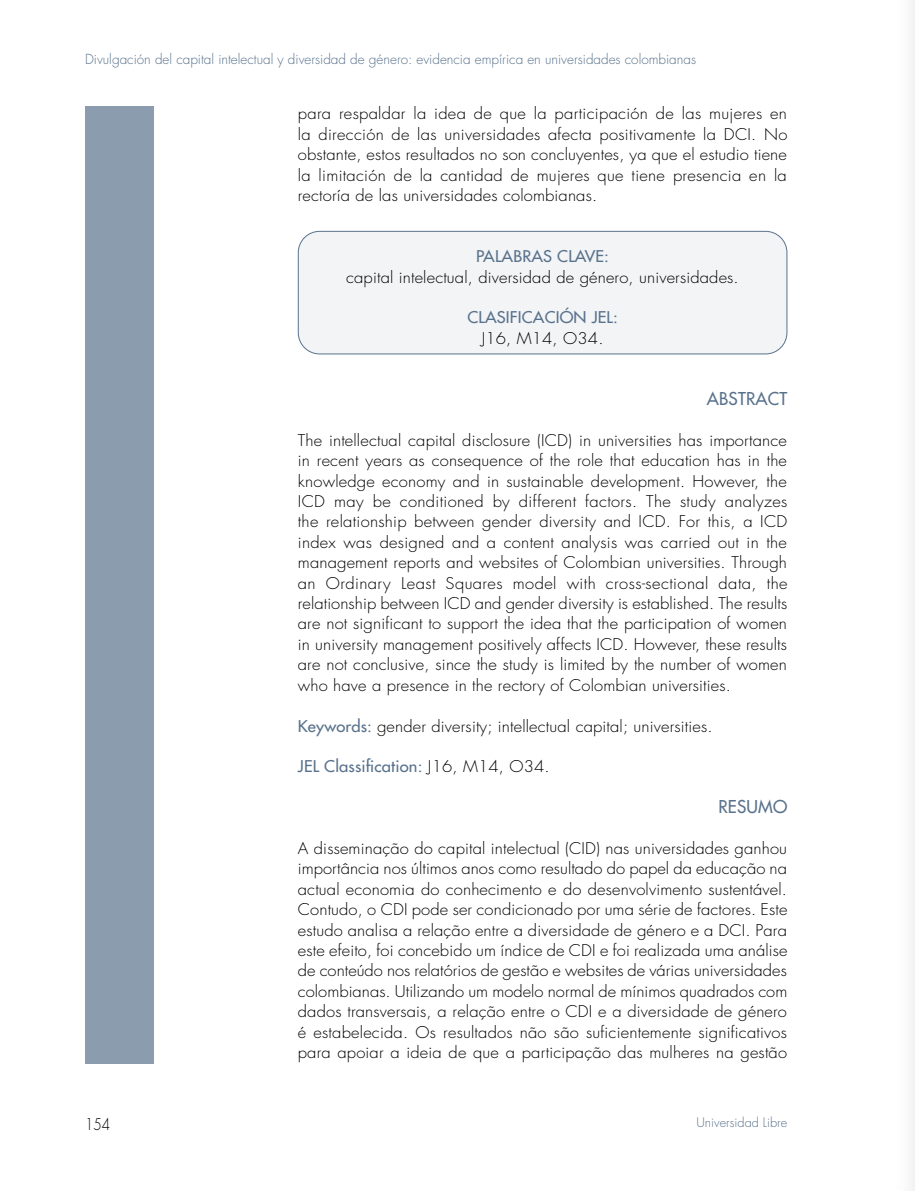
<style>
.page{position:relative;width:915px;height:1191px;background:#fff}
.page>*{position:absolute;margin:0;border:0;box-sizing:border-box;transform-origin:0 0}
.t1{font:500 17.25px "Futura Std";letter-spacing:.01em;color:#59728c}
.t2{font:300 15.75px/20.4px "Futura Std";letter-spacing:.01em;color:#000;text-align:justify;scale:1.05 1}
.t3{font:500 15.75px "Futura Std";letter-spacing:.01em;color:#59728c;scale:1.05 1}
.t4{font:300 15.75px "Futura Std";letter-spacing:.01em;color:#000;scale:.85 1}
.t5{font:300 13.5px "Futura Std";color:#59728c}
.t6{font:300 12.75px "Futura Std";color:#59728c}
.s1{font-weight:500;color:#59728c}
.s2{font-weight:300;color:#000}
</style>
<div class="page">
<div style="left:85px;top:106px;width:68px;height:957px;background:#8b9cae"></div>
<div style="left:298px;top:231px;width:488px;height:123px;background:#f2f4f6;border-radius:21px"></div>
<div style="left:298px;top:231px;width:489px;height:123px;border:1px solid #59728c;border-radius:21px"></div>
<p class="t5" style="left:85px;top:51px;width:612px">Divulgación del capital intelectual y diversidad de género: evidencia empírica en universidades colombianas</p>
<p class="t2" style="left:298px;top:104px;width:467px">para respaldar la idea de que la participación de las mujeres en la dirección de las universidades afecta positivamente la DCI. No obstante, estos resultados no son concluyentes, ya que el estudio tiene la limitación de la cantidad de mujeres que tiene presencia en la rectoría de las universidades colombianas.</p>
<p class="t3" style="left:476px;top:246px;width:128px">PALABRAS CLAVE:</p>
<p class="t2" style="left:346px;top:267px;width:375px">capital intelectual, diversidad de género, universidades.</p>
<p class="t3" style="left:467px;top:308px;width:145px">CLASIFICACIÓN JEL:</p>
<p class="t2" style="left:481px;top:328px;width:117px">J16, M14, O34.</p>
<p class="t1" style="left:706px;top:388px;width:82px">ABSTRACT</p>
<p class="t2" style="left:298px;top:430px;width:468px">The intellectual capital disclosure (ICD) in universities has importance in recent years as consequence of the role that education has in the knowledge economy and in sustainable development. However, the ICD may be conditioned by different factors. The study analyzes the relationship between gender diversity and ICD. For this, a ICD index was designed and a content analysis was carried out in the management reports and websites of Colombian universities. Through an Ordinary Least Squares model with cross-sectional data, the relationship between ICD and gender diversity is established. The results are not significant to support the idea that the participation of women in university management positively affects ICD. However, these results are not conclusive, since the study is limited by the number of women who have a presence in the rectory of Colombian universities.</p>
<p class="t2" style="left:298px;top:716px;width:396px"><span class="s1">Keywords:</span> gender diversity; intellectual capital; universities.</p>
<p class="t3" style="left:298px;top:756px;width:241px">JEL Classification: <span class="s2">J16, M14, O34.</span></p>
<p class="t1" style="left:718px;top:796px;width:70px">RESUMO</p>
<p class="t2" style="left:298px;top:838px;width:467px">A disseminação do capital intelectual (CID) nas universidades ganhou importância nos últimos anos como resultado do papel da educação na actual economia do conhecimento e do desenvolvimento sustentável.<br>Contudo, o CDI pode ser condicionado por uma série de factores. Este estudo analisa a relação entre a diversidade de género e a DCI. Para este efeito, foi concebido um índice de CDI e foi realizada uma análise de conteúdo nos relatórios de gestão e websites de várias universidades colombianas. Utilizando um modelo normal de mínimos quadrados com dados transversais, a relação entre o CDI e a diversidade de género é estabelecida. Os resultados não são suficientemente significativos para apoiar a ideia de que a participação das mulheres na gestão</p>
<p class="t4" style="left:85px;top:1114px;width:31px">154</p>
<p class="t6" style="left:696px;top:1114px;width:92px">Universidad Libre</p>
</div>
